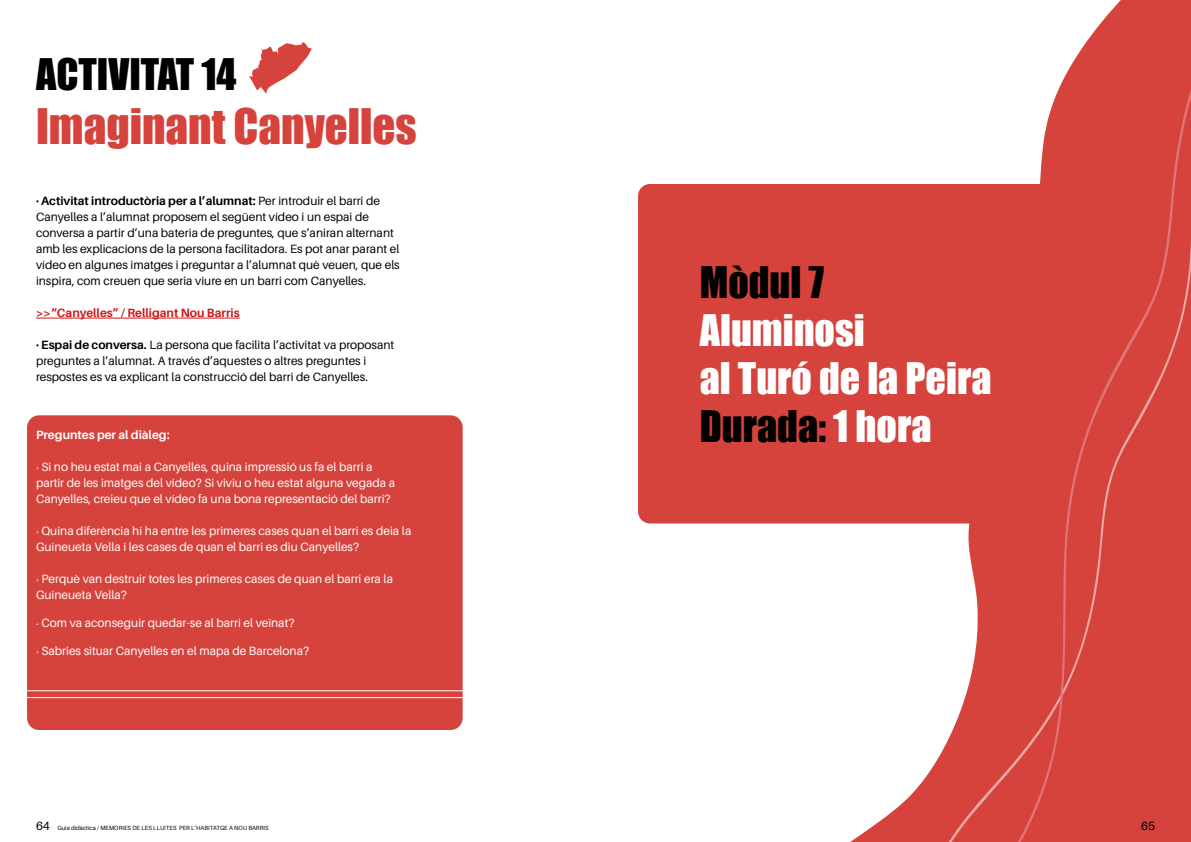
<style>
.page{position:relative;width:1191px;height:842px;background:#fff}
.page>*{position:absolute;margin:0;border:0;box-sizing:border-box;transform-origin:0 0}
.t1{font:45px "Impact";color:#d6423c}
.t2{font:40px/48px "Impact";color:#fff}
.t3{font:40px "Impact";color:#000}
.t4{font:12px/16px "Aileron";color:#000}
.t5{font:12px/16px "Aileron";color:#fff}
.t6{font:700 12px "Aileron";color:#cd1719}
.t7{font:700 12px "Aileron";color:#fff}
.t8{font:6px "Aileron";color:#000}
.s1{font-weight:700}
.s2{font-family:"Minion Pro"}
.s3{font-size:12px}
.s4{color:#000}
</style>
<div class="page">
<div style="left:27px;top:415px;width:435px;height:315px;background:#d6423c;border-radius:12px"></div>
<hr style="left:19px;top:690px;width:475px;height:1px;background:#fff">
<hr style="left:19px;top:697px;width:475px;height:1px;background:#fff">
<svg style="left:249px;top:43px;width:63px;height:51px"></svg>
<hr style="left:36px;top:318px;width:204px;height:1px;background:#cd1719">
<svg style="left:843px;top:523px;width:102px;height:319px"></svg>
<div style="left:638px;top:184px;width:307px;height:339px;background:#d6423c"></div>
<svg style="left:945px;top:184px;width:70px;height:658px;background:#da5853"></svg>
<svg style="left:1015px;top:0;width:176px;height:842px;background:#d84e49"></svg>
<h2 class="t3" style="left:36px;top:43px;width:202px">ACTIVITAT 14</h2>
<h1 class="t1" style="left:36px;top:91px;width:382px">Imaginant Canyelles</h1>
<p class="t4" style="left:36px;top:193px;width:365px"><span class="s1">· Activitat introductòria per a l’alumnat:</span> Per introduir el barri de Canyelles a l’alumnat proposem el següent vídeo i un espai de conversa a partir d’una bateria de preguntes, que s’aniran alternant amb les explicacions de la persona facilitadora. Es pot anar parant el vídeo en algunes imatges i preguntar a l’alumnat què veuen, que els inspira, com creuen que seria viure en un barri com Canyelles.</p>
<p class="t6" style="left:36px;top:306px;width:205px">&gt;&gt;“Canyelles” / Relligant Nou Barris</p>
<p class="t4" style="left:36px;top:337px;width:360px"><span class="s1">· Espai de conversa.</span> La persona que facilita l’activitat va proposant preguntes a l’alumnat. A través d’aquestes o altres preguntes i respostes es va explicant la construcció del barri de Canyelles.</p>
<p class="t7" style="left:36px;top:428px;width:135px">Preguntes per al diàleg:</p>
<p class="t5" style="left:36px;top:459px;width:361px"><span class="s2">·</span> Si no heu estat mai a Canyelles, quina impressió us fa el barri a partir de les imatges del vídeo? Si viviu o heu estat alguna vegada a<br>Canyelles, creieu que el vídeo fa una bona representació del barri?</p>
<p class="t5" style="left:36px;top:523px;width:377px"><span class="s2">·</span> Quina diferència hi ha entre les primeres cases quan el barri es deia la<br>Guineueta Vella i les cases de quan el barri es diu Canyelles?</p>
<p class="t5" style="left:36px;top:571px;width:359px"><span class="s2">·</span> Perquè van destruir totes les primeres cases de quan el barri era la<br>Guineueta Vella?</p>
<p class="t5" style="left:36px;top:615px;width:260px"><span class="s2">·</span> Com va aconseguir quedar-se al barri el veïnat?</p>
<p class="t5" style="left:36px;top:643px;width:274px"><span class="s2">·</span> Sabries situar Canyelles en el mapa de Barcelona?</p>
<p class="t8" style="left:36px;top:825px;width:234px"><span class="s3">64</span> Guia didàctica / MEMÒRIES DE LES LLUITES PER L’HABITATGE A NOU BARRIS</p>
<h2 class="t3" style="left:699px;top:251px;width:126px">Mòdul 7</h2>
<h2 class="t2" style="left:699px;top:305px;width:293px">Aluminosi<br>al Turó de la Peira<br><span class="s4">Durada:</span> 1 hora</h2>
<p class="t4" style="left:1141px;top:818px;width:15px">65</p>
</div>
